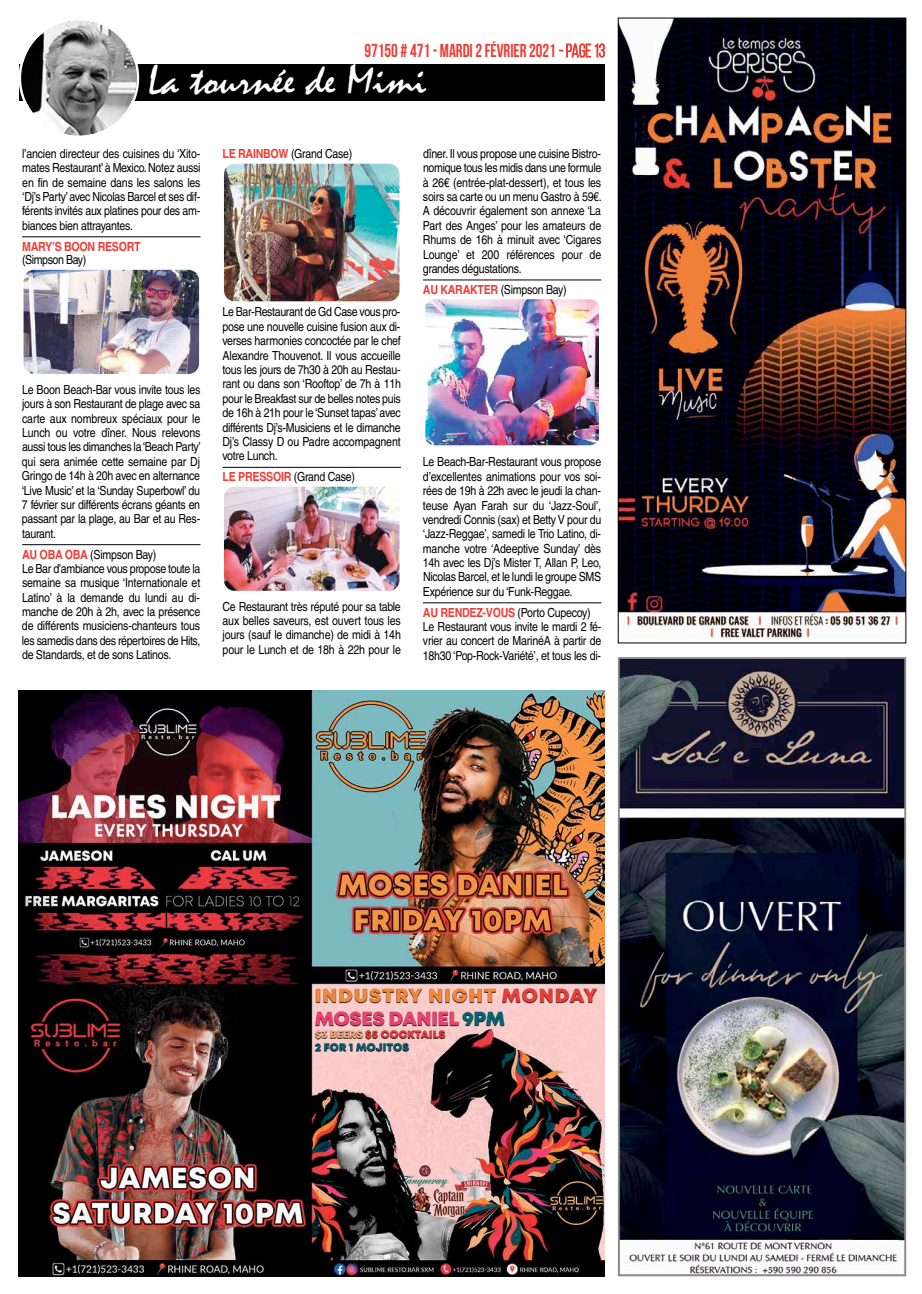
<style>
.page{position:relative;width:922px;height:1294px;background:#fff}
.page>*{position:absolute;margin:0;border:0;box-sizing:border-box;transform-origin:0 0}
.t1{font:42.25px "Mistral";color:#fff;scale:1.07 1}
.t2{font:700 18.75px "Bebas Neue";color:#f03c36;scale:.9 1}
.t3{font:12.5px/14.4px "Helvetica";letter-spacing:-.025em;color:#000;text-align:justify;scale:.85 1}
.t4{font:700 12.5px "Helvetica";letter-spacing:-.025em;color:#f03c36;scale:.85 1}
.s1{font-weight:400}
.s2{font-weight:700;color:#f03c36}
</style>
<div class="page">
<img style="left:619px;top:20px;width:284px;height:618px">
<div style="left:617px;top:18px;width:288px;height:625px;border:1px solid #000"></div>
<img style="left:620px;top:660px;width:282px;height:613px">
<div style="left:617px;top:657px;width:288px;height:619px;border:2px solid #8c8886"></div>
<img style="left:19px;top:690px;width:585px;height:586px">
<hr style="left:22px;top:236px;width:178px;height:1px;background:#000">
<hr style="left:22px;top:544px;width:178px;height:1px;background:#000">
<hr style="left:222px;top:467px;width:179px;height:1px;background:#000">
<hr style="left:423px;top:279px;width:178px;height:1px;background:#000">
<hr style="left:423px;top:602px;width:178px;height:1px;background:#000">
<img style="left:24px;top:270px;width:175px;height:104px">
<img style="left:224px;top:164px;width:175px;height:137px">
<img style="left:224px;top:486px;width:175px;height:104px">
<img style="left:425px;top:299px;width:174px;height:146px">
<div style="left:19px;top:64px;width:585px;height:36px;background:#000"></div>
<svg style="left:19px;top:20px;width:120px;height:116px"></svg>
<svg style="left:559px;top:43px;width:46px;height:15px"></svg>
<h2 class="t2" style="left:364px;top:41px;width:269px">97150 # 471- MARDI2FÉVRIER 2021 <span class="s1">- page 13</span></h2>
<h1 class="t1" style="left:148px;top:57px;width:262px">La tournée de Mimi</h1>
<p class="t3" style="left:22px;top:146px;width:211px">l’ancien directeur des cuisines du ‘Xito&shy;mates Restaurant’à Mexico.Notez aussi en fin de semaine dans les salons les ‘Dj’s Party’avec Nicolas Barcel et ses dif&shy;férents invités aux platines pour des am&shy;biances bien attrayantes.</p>
<p class="t4" style="left:22px;top:236px;width:141px">MARY’S BOON RESORT</p>
<p class="t3" style="left:22px;top:253px;width:77px">(Simpson Bay)</p>
<p class="t3" style="left:22px;top:382px;width:212px">Le Boon Beach-Bar vous invite tous les jours à son Restaurant de plage avec sa carte aux nombreux spéciaux pour le Lunch ou votre dîner. Nous relevons aussi tous les dimanches la‘Beach Party’ qui sera animée cette semaine par Dj Gringo de 14h à 20h avec en alternance ‘Live Music’ et la ‘Sunday Superbowl’ du 7 février sur différents écrans géants en passant par la plage, au Bar et au Res&shy;taurant.</p>
<p class="t3" style="left:22px;top:547px;width:211px;text-align:left"><span class="s2">AU OBA OBA</span> (Simpson Bay)<br>Le Bar d’ambiance vous propose toute la semaine sa musique ‘Internationale et Latino’ à la demande du lundi au di&shy;manche de 20h à 2h, avec la présence de différents musiciens-chanteurs tous les samedis dans des répertoires de Hits, de Standards, et de sons Latinos.</p>
<p class="t3" style="left:222px;top:147px;width:154px"><span class="s2">LE RAINBOW</span> (Grand Case)</p>
<p class="t3" style="left:222px;top:305px;width:211px">Le Bar-Restaurant de Gd Case vous pro&shy;pose une nouvelle cuisine fusion aux di&shy;verses harmonies concoctée par le chef Alexandre Thouvenot. Il vous accueille tous les jours de 7h30 à 20h au Restau&shy;rant ou dans son ‘Rooftop’ de 7h à 11h pour le Breakfast sur de belles notes puis de 16h à 21h pour le ‘Sunset tapas’ avec différents Dj’s-Musiciens et le dimanche Dj’s Classy D ou Padre accompagnent votre Lunch.</p>
<p class="t3" style="left:222px;top:469px;width:157px"><span class="s2">LE PRESSOIR</span> (Grand Case)</p>
<p class="t3" style="left:222px;top:599px;width:211px">Ce Restaurant très réputé pour sa table aux belles saveurs, est ouvert tous les jours (sauf le dimanche) de midi à 14h pour le Lunch et de 18h à 22h pour le</p>
<p class="t3" style="left:423px;top:146px;width:212px">dîner. Il vous propose une cuisine Bistro&shy;nomique tous les midis dans une formule à 26€ (entrée-plat-dessert), et tous les soirs sa carte ou un menu Gastro à 59€.<br>A découvrir également son annexe ‘La Part des Anges’ pour les amateurs de Rhums de 16h à minuit avec ‘Cigares Lounge’ et 200 références pour de grandes dégustations.</p>
<p class="t3" style="left:423px;top:282px;width:171px"><span class="s2">AU KARAKTER</span> (Simpson Bay)</p>
<p class="t3" style="left:423px;top:455px;width:211px">Le Beach-Bar-Restaurant vous propose d’excellentes animations pour vos soi&shy;rées de 19h à 22h avec le jeudi la chan&shy;teuse Ayan Farah sur du ‘Jazz-Soul’, vendredi Connis (sax) et Betty V pour du ‘Jazz-Reggae’, samedi le Trio Latino, di&shy;manche votre ‘Adeeptive Sunday’ dès 14h avec les Dj’s Mister T, Allan P, Leo, Nicolas Barcel, et le lundi le groupe SMS Expérience sur du ‘Funk-Reggae.</p>
<p class="t3" style="left:423px;top:605px;width:211px;text-align:left"><span class="s2">AU RENDEZ-VOUS</span> (Porto Cupecoy)<br>Le Restaurant vous invite le mardi 2 fé&shy;vrier au concert de MarinéA à partir de 18h30 ‘Pop-Rock-Variété’, et tous les di-</p>
</div>
